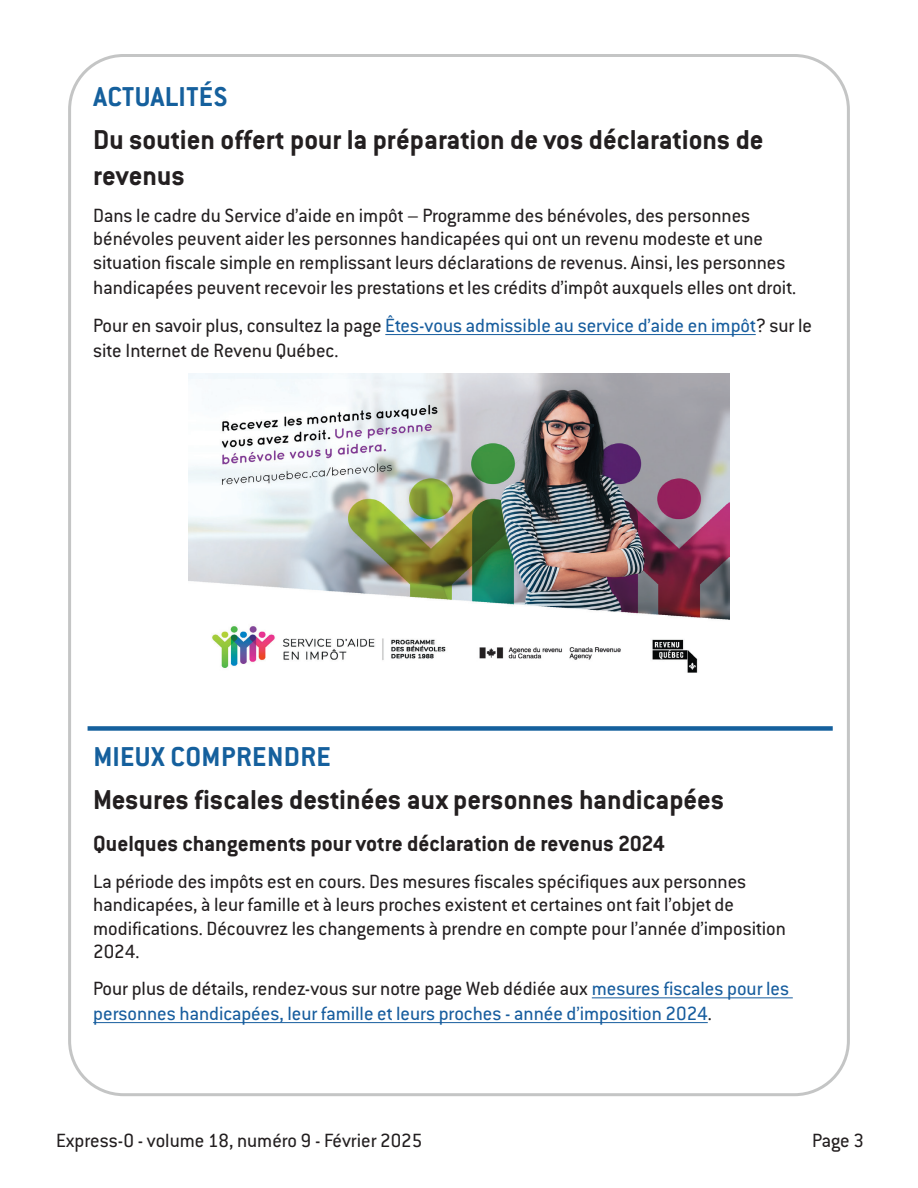
<style>
.page{position:relative;width:918px;height:1188px;background:#fff}
.page>*{position:absolute;margin:0;border:0;box-sizing:border-box;transform-origin:0 0}
.t1{font:700 30px/36px "Conduit ITC";color:#231f20}
.t2{font:700 30px "Conduit ITC";letter-spacing:.015em;color:#15609d}
.t3{font:700 24px "Conduit ITC";color:#231f20}
.t4{font:21px/23.9px "Conduit ITC";color:#231f20}
.t5{font:21px/24.8px "Conduit ITC";color:#175d9e}
.s1{color:#175d9e}
.s2{color:#231f20}
</style>
<div class="page">
<hr style="left:385px;top:334px;width:371px;height:1px;background:#175d9e">
<hr style="left:592px;top:998px;width:201px;height:1px;background:#175d9e">
<hr style="left:93px;top:1022px;width:615px;height:1px;background:#175d9e">
<div style="left:88px;top:726px;width:745px;height:5px;background:#15609d"></div>
<img style="left:189px;top:374px;width:540px;height:299px">
<h1 class="t2" style="left:93px;top:79px;width:136px">ACTUALITÉS</h1>
<h1 class="t1" style="left:93px;top:121px;width:672px">Du soutien offert pour la préparation de vos déclarations de revenus</h1>
<p class="t4" style="left:93px;top:203px;width:705px">Dans le cadre du Service d’aide en impôt – Programme des bénévoles, des personnes bénévoles peuvent aider les personnes handicapées qui ont un revenu modeste et une situation fiscale simple en remplissant leurs déclarations de revenus. Ainsi, les personnes handicapées peuvent recevoir les prestations et les crédits d’impôt auxquels elles ont droit.</p>
<p class="t4" style="left:93px;top:312px;width:720px;line-height:24.8px">Pour en savoir plus, consultez la page <span class="s1">Êtes-vous admissible au service d’aide en impôt</span>? sur le site Internet de Revenu Québec.</p>
<h1 class="t2" style="left:93px;top:739px;width:239px">MIEUX COMPRENDRE</h1>
<h1 class="t1" style="left:93px;top:781px;width:633px">Mesures fiscales destinées aux personnes handicapées</h1>
<p class="t3" style="left:93px;top:829px;width:573px">Quelques changements pour votre déclaration de revenus 2024</p>
<p class="t4" style="left:93px;top:869px;width:694px;line-height:23.4px">La période des impôts est en cours. Des mesures fiscales spécifiques aux personnes handicapées, à leur famille et à leurs proches existent et certaines ont fait l’objet de modifications. Découvrez les changements à prendre en compte pour l’année d’imposition 2024.</p>
<p class="t5" style="left:93px;top:976px;width:697px"><span class="s2">Pour plus de détails, rendez-vous sur notre page Web dédiée aux</span> mesures fiscales pour les personnes handicapées, leur famille et leurs proches - année d’imposition 2024<span class="s2">.</span></p>
<p class="t4" style="left:56px;top:1128px;width:368px">Express-O - volume 18, numéro 9 - Février 2025</p>
<p class="t4" style="left:812px;top:1128px;width:53px">Page 3</p>
</div>
